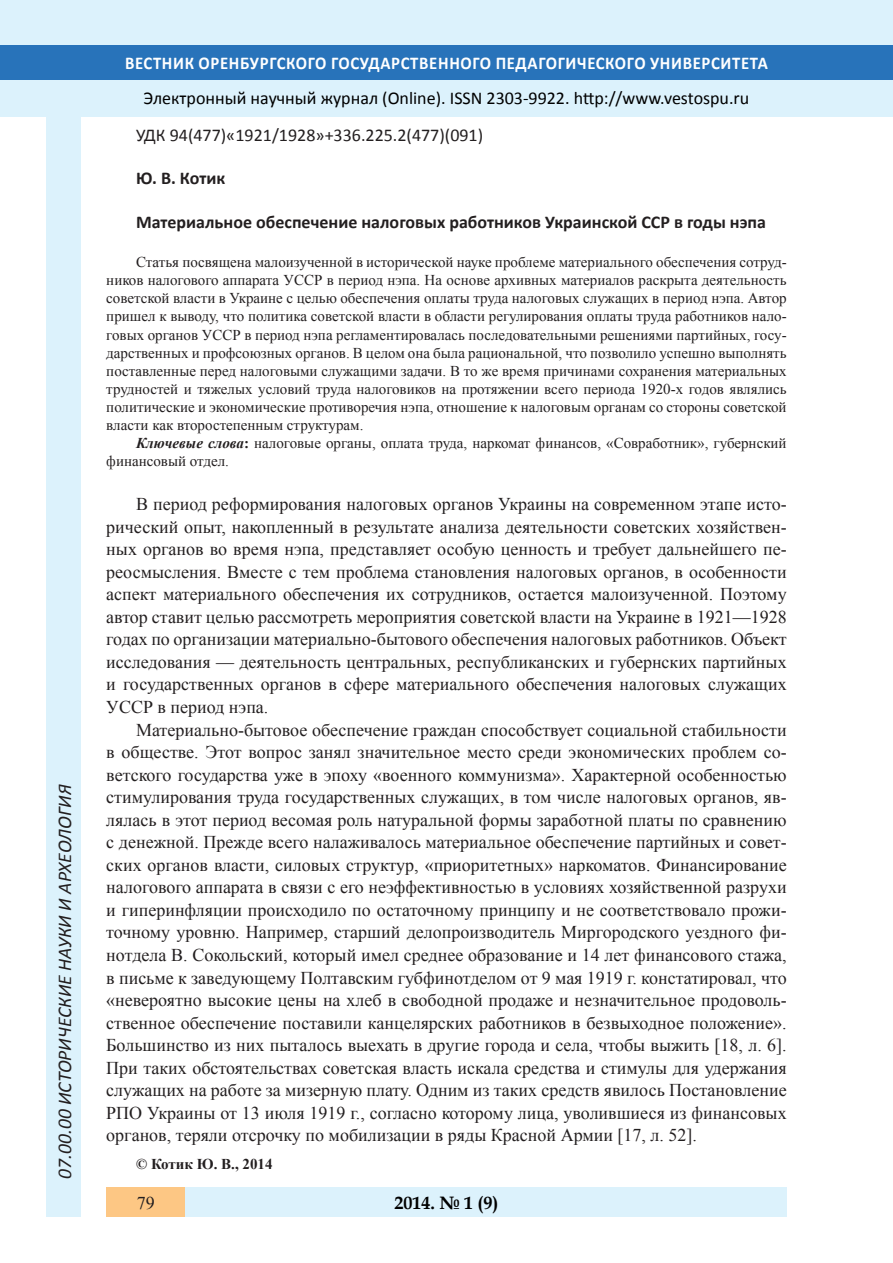
<style>
.page{position:relative;width:893px;height:1263px;background:#fff}
.page>*{position:absolute;margin:0;border:0;box-sizing:border-box;transform-origin:0 0}
.t1{font:italic 19.5px "Calibri";color:#231f20}
.Стиль2{font:18px/22.5px "Times New Roman";color:#231f20;text-align:justify}
.Заголовок_2{font:700 18px "Calibri";color:#231f20}
.t2{font:18px "Calibri";color:#000}
.t3{font:700 18px "Calibri";letter-spacing:.04em;color:#fff;scale:.93 1}
.Заголовок_2-2{font:18px "Calibri";color:#231f20}
.t4{font:700 18px "Book Antiqua";color:#000}
.Стиль2-2{font:15px/18px "Times New Roman";color:#231f20;text-align:justify}
.Стиль2-3{font:700 15px "Times New Roman";color:#231f20}
.s1{font-weight:700;font-style:italic}
.s2{font-weight:700}
</style>
<div class="page">
<div style="left:0;top:0;width:893px;height:116px;background:#dcf2fc"></div>
<div style="left:0;top:45px;width:893px;height:34px;background:#2873ba"></div>
<div style="left:47px;top:116px;width:34px;height:1101px;background:#dcf2fc"></div>
<div style="left:106px;top:1188px;width:681px;height:29px;background:#dcf2fc"></div>
<div style="left:106px;top:1188px;width:79px;height:29px;background:#fdc784"></div>
<p class="t1" style="left:51px;top:1179px;width:395px;rotate:-90deg">07.00.00 ИСТОРИЧЕСКИЕ НАУКИ И АРХЕОЛОГИЯ</p>
<p class="t3" style="left:125px;top:51px;width:693px">ВЕСТНИК ОРЕНБУРГСКОГО ГОСУДАРСТВЕННОГО ПЕДАГОГИЧЕСКОГО УНИВЕРСИТЕТА</p>
<p class="t2" style="left:144px;top:86px;width:607px">Электронный научный журнал (Online). ISSN 2303-9922. http://www.vestospu.ru</p>
<p class="Заголовок_2-2" style="left:136px;top:124px;width:349px">УДК 94(477)«1921/1928»+336.225.2(477)(091)</p>
<p class="Заголовок_2" style="left:136px;top:167px;width:91px">Ю. В. Котик</p>
<p class="Заголовок_2" style="left:136px;top:210px;width:631px">Материальное обеспечение налоговых работников Украинской ССР в годы нэпа</p>
<p class="Стиль2-2" style="left:106px;top:253px;width:682px;text-indent:30px">Статья посвящена малоизученной в исторической науке проблеме материального обеспечения сотруд&shy;ников налогового аппарата УССР в период нэпа. На основе архивных материалов раскрыта деятельность советской власти в Украине с целью обеспечения оплаты труда налоговых служащих в период нэпа. Автор пришел к выводу, что политика советской власти в области регулирования оплаты труда работников нало&shy;говых органов УССР в период нэпа регламентировалась последовательными решениями партийных, госу&shy;дарственных и профсоюзных органов. В целом она была рациональной, что позволило успешно выполнять поставленные перед налоговыми служащими задачи. В то же время причинами сохранения материальных трудностей и тяжелых условий труда налоговиков на протяжении всего периода 1920-х годов являлись политические и экономические противоречия нэпа, отношение к налоговым органам со стороны советской власти как второстепенным структурам.</p>
<p class="Стиль2-2" style="left:106px;top:434px;width:682px;text-indent:30px"><span class="s1">Ключевые слова</span><span class="s2">:</span> налоговые органы, оплата труда, наркомат финансов, «Совработник», губернский финансовый отдел.</p>
<p class="Стиль2" style="left:106px;top:492px;width:682px;text-indent:30px">В период реформирования налоговых органов Украины на современном этапе исто&shy;рический опыт, накопленный в результате анализа деятельности советских хозяйствен&shy;ных органов во время нэпа, представляет особую ценность и требует дальнейшего пе&shy;реосмысления. Вместе с тем проблема становления налоговых органов, в особенности аспект материального обеспечения их сотрудников, остается малоизученной. Поэтому автор ставит целью рассмотреть мероприятия советской власти на Украине в 1921—1928 годах по организации материально-бытового обеспечения налоговых работников. Объект исследования — деятельность центральных, республиканских и губернских партийных и государственных органов в сфере материального обеспечения налоговых служащих УССР в период нэпа.</p>
<p class="Стиль2" style="left:106px;top:718px;width:682px;text-indent:30px">Материально-бытовое обеспечение граждан способствует социальной стабильности в обществе. Этот вопрос занял значительное место среди экономических проблем со&shy;ветского государства уже в эпоху «военного коммунизма». Характерной особенностью стимулирования труда государственных служащих, в том числе налоговых органов, яв&shy;лялась в этот период весомая роль натуральной формы заработной платы по сравнению с денежной. Прежде всего налаживалось материальное обеспечение партийных и совет&shy;ских органов власти, силовых структур, «приоритетных» наркоматов. Финансирование налогового аппарата в связи с его неэффективностью в условиях хозяйственной разрухи и гиперинфляции происходило по остаточному принципу и не соответствовало прожи&shy;точному уровню. Например, старший делопроизводитель Миргородского уездного фи&shy;нотдела В. Сокольский, который имел среднее образование и 14 лет финансового стажа, в письме к заведующему Полтавским губфинотделом от 9 мая 1919 г. констатировал, что «невероятно высокие цены на хлеб в свободной продаже и незначительное продоволь&shy;ственное обеспечение поставили канцелярских работников в безвыходное положение».<br>Большинство из них пыталось выехать в другие города и села, чтобы выжить [18, л. 6].<br>При таких обстоятельствах советская власть искала средства и стимулы для удержания служащих на работе за мизерную плату. Одним из таких средств явилось Постановление РПО Украины от 13 июля 1919 г., согласно которому лица, уволившиеся из финансовых органов, теряли отсрочку по мобилизации в ряды Красной Армии [17, л. 52].</p>
<p class="Стиль2-3" style="left:136px;top:1154px;width:138px">© Котик Ю. В., 2014</p>
<p class="Стиль2" style="left:137px;top:1191px;width:19px">79</p>
<p class="t4" style="left:394px;top:1190px;width:106px">2014. № 1 (9)</p>
</div>
